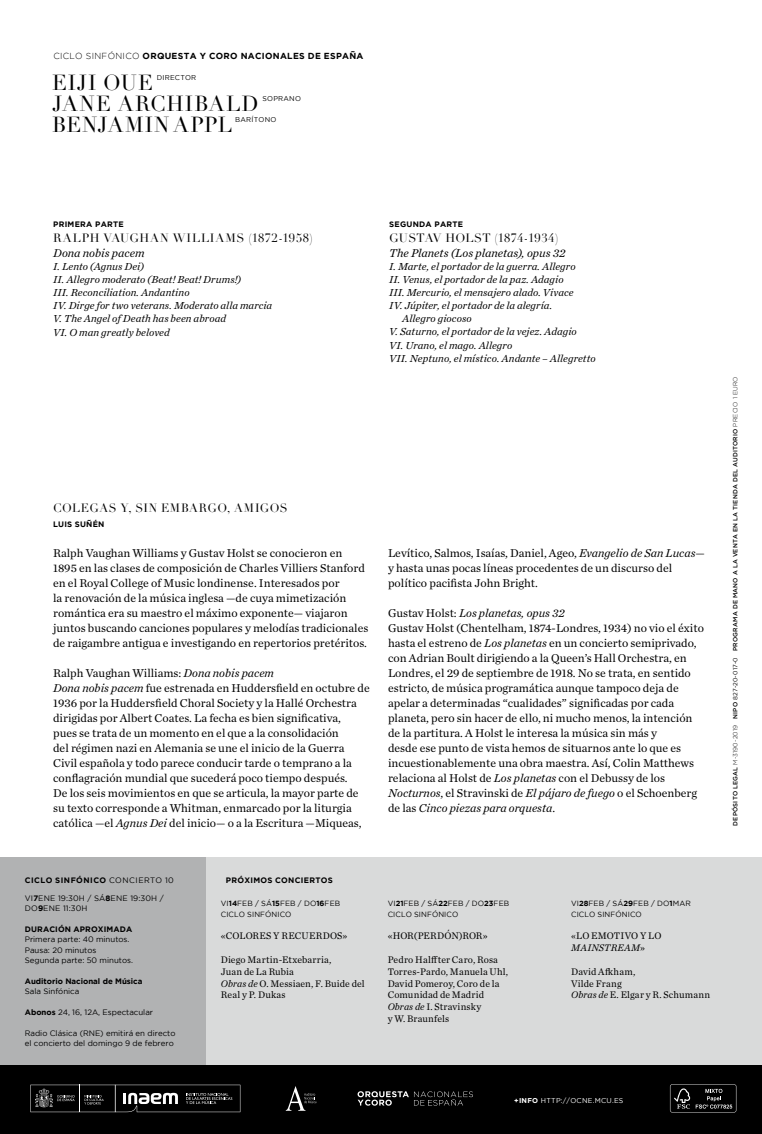
<style>
.page{position:relative;width:762px;height:1134px;background:#fff}
.page>*{position:absolute;margin:0;border:0;box-sizing:border-box;transform-origin:0 0}
.t1{font:21.25px "Didot";letter-spacing:.05em;color:#000}
.t2{font:21.25px "Didot";letter-spacing:.03em;color:#000}
.t3{font:11.88px/15px "Chronicle Text G1";color:#000}
.t4{font:italic 11.88px "Chronicle Text G1";color:#000}
.t5{font:11.88px "Didot";letter-spacing:.06em;color:#000}
.t6{font:11.88px "Didot";letter-spacing:.04em;color:#000}
.t7{font:11.88px "Didot";letter-spacing:.015em;color:#000}
.t8{font:italic 10.62px/13.2px "Chronicle Text G1";letter-spacing:.005em;color:#000}
.t9{font:10px/11.9px "Chronicle Text G1";letter-spacing:.015em;color:#000}
.t10{font:10px "Chronicle Text G1";letter-spacing:-.005em;color:#000}
.t11{font:700 8.75px "Gotham";letter-spacing:.035em;color:#000}
.t12{font:7.88px/10.4px "Gotham";color:#000}
.t13{font:700 7.88px "Gotham";letter-spacing:.025em;color:#000}
.t14{font:7.88px/10.4px "Gotham";letter-spacing:.02em;color:#000}
.t15{font:700 7.88px "Gotham";letter-spacing:.065em;color:#000}
.t16{font:700 7.88px "Gotham";color:#000}
.t17{font:7.5px/10.6px "Gotham";letter-spacing:.015em;color:#000}
.t18{font:7px "Gotham";letter-spacing:.04em;color:#fff}
.t19{font:7px "Gotham";letter-spacing:.035em;color:#000}
.t20{font:500 6.12px "Gotham";letter-spacing:.035em;color:#000}
.s1{font-weight:300}
.s2{font-style:italic}
.s3{font-weight:400}
.s4{font-weight:700}
</style>
<div class="page">
<div style="left:0;top:857px;width:762px;height:277px;background:#d9dada"></div>
<div style="left:0;top:857px;width:206px;height:277px;background:#b1b2b3"></div>
<div style="left:0;top:1066px;width:762px;height:68px;background:#000"></div>
<svg style="left:670px;top:1084px;width:66px;height:28px"></svg>
<svg style="left:30px;top:1085px;width:210px;height:27px"></svg>
<svg style="left:286px;top:1086px;width:30px;height:25px"></svg>
<svg style="left:357px;top:1091px;width:116px;height:15px"></svg>
<p class="t11" style="left:53px;top:51px;width:312px"><span class="s1">CICLO SINFÓNICO</span> ORQUESTA Y CORO NACIONALES DE ESPAÑA</p>
<h1 class="t1" style="left:52px;top:69px;width:103px">EIJI OUE</h1>
<p class="t19" style="left:157px;top:73px;width:41px">DIRECTOR</p>
<h1 class="t1" style="left:52px;top:91px;width:208px">JANE ARCHIBALD</h1>
<p class="t19" style="left:262px;top:94px;width:40px">SOPRANO</p>
<h1 class="t2" style="left:52px;top:112px;width:182px">BENJAMIN APPL</h1>
<p class="t19" style="left:235px;top:116px;width:43px">BARÍTONO</p>
<p class="t13" style="left:53px;top:219px;width:72px">PRIMERA PARTE</p>
<p class="t5" style="left:53px;top:230px;width:261px">RALPH VAUGHAN WILLIAMS (1872-1958)</p>
<p class="t4" style="left:53px;top:244px;width:93px">Dona nobis pacem</p>
<p class="t8" style="left:53px;top:259px;width:221px">I. Lento (Agnus Dei)<br>II. Allegro moderato (Beat! Beat! Drums!)<br>III. Reconciliation. Andantino<br>IV. Dirge for two veterans. Moderato alla marcia V. The Angel of Death has been abroad<br>VI. O man greatly beloved</p>
<p class="t13" style="left:389px;top:219px;width:76px">SEGUNDA PARTE</p>
<p class="t7" style="left:389px;top:230px;width:171px">GUSTAV HOLST (1874-1934)</p>
<p class="t4" style="left:389px;top:244px;width:178px">The Planets (Los planetas), opus 32</p>
<p class="t8" style="left:389px;top:259px;width:188px">I. Marte, el portador de la guerra. Allegro</p>
<p class="t8" style="left:389px;top:272px;width:176px">II. Venus, el portador de la paz. Adagio</p>
<p class="t8" style="left:389px;top:285px;width:186px">III. Mercurio, el mensajero alado. Vivace</p>
<p class="t8" style="left:389px;top:298px;width:165px">IV. Júpiter, el portador de la alegría.</p>
<p class="t8" style="left:402px;top:311px;width:71px">Allegro giocoso</p>
<p class="t8" style="left:389px;top:325px;width:189px">V. Saturno, el portador de la vejez. Adagio</p>
<p class="t8" style="left:389px;top:338px;width:125px">VI. Urano, el mago. Allegro</p>
<p class="t8" style="left:389px;top:351px;width:208px">VII. Neptuno, el místico. Andante – Allegretto</p>
<p class="t6" style="left:53px;top:500px;width:236px">COLEGAS Y, SIN EMBARGO, AMIGOS</p>
<p class="t13" style="left:53px;top:519px;width:53px">LUIS SUÑÉN</p>
<p class="t3" style="left:53px;top:545px;width:317px">Ralph Vaughan Williams y Gustav Holst se conocieron en 1895 en las clases de composición de Charles Villiers Stanford en el Royal College of Music londinense. Interesados por<br>la renovación de la música inglesa —de cuya mimetización romántica era su maestro el máximo exponente— viajaron juntos buscando canciones populares y melodías tradicionales de raigambre antigua e investigando en repertorios pretéritos.</p>
<p class="t3" style="left:53px;top:664px;width:318px">Ralph Vaughan Williams: <span class="s2">Dona nobis pacem<br>Dona nobis pacem</span> fue estrenada en Huddersfield en octubre de 1936 por la Huddersfield Choral Society y la Hallé Orchestra dirigidas por Albert Coates. La fecha es bien significativa,<br>pues se trata de un momento en el que a la consolidación<br>del régimen nazi en Alemania se une el inicio de la Guerra Civil española y todo parece conducir tarde o temprano a la conflagración mundial que sucederá poco tiempo después.<br>De los seis movimientos en que se articula, la mayor parte de su texto corresponde a Whitman, enmarcado por la liturgia católica —el <span class="s2">Agnus Dei</span> del inicio— o a la Escritura —Miqueas,</p>
<p class="t3" style="left:388px;top:544px;width:318px">Levítico, Salmos, Isaías, Daniel, Ageo, <span class="s2">Evangelio de San Lucas</span>— y hasta unas pocas líneas procedentes de un discurso del político pacifista John Bright.</p>
<p class="t3" style="left:388px;top:604px;width:317px">Gustav Holst: <span class="s2">Los planetas, opus 32<br></span>Gustav Holst (Chentelham, 1874-Londres, 1934) no vio el éxito hasta el estreno de <span class="s2">Los planetas</span> en un concierto semiprivado, con Adrian Boult dirigiendo a la Queen’s Hall Orchestra, en Londres, el 29 de septiembre de 1918. No se trata, en sentido estricto, de música programática aunque tampoco deja de apelar a determinadas “cualidades” significadas por cada planeta, pero sin hacer de ello, ni mucho menos, la intención de la partitura. A Holst le interesa la música sin más y<br>desde ese punto de vista hemos de situarnos ante lo que es incuestionablemente una obra maestra. Así, Colin Matthews relaciona al Holst de <span class="s2">Los planetas</span> con el Debussy de los <span class="s2">Nocturnos</span>, el Stravinski de <span class="s2">El pájaro de fuego</span> o el Schoenberg de las <span class="s2">Cinco piezas para orquesta</span>.</p>
<p class="t15" style="left:25px;top:875px;width:151px">CICLO SINFÓNICO <span class="s3">CONCIERTO 10</span></p>
<p class="t13" style="left:226px;top:875px;width:108px">PRÓXIMOS CONCIERTOS</p>
<p class="t14" style="left:25px;top:893px;width:140px">VI<span class="s4">7</span>ENE 19:30H / SÁ<span class="s4">8</span>ENE 19:30H /<br>DO<span class="s4">9</span>ENE 11:30H</p>
<p class="t13" style="left:25px;top:925px;width:109px">DURACIÓN APROXIMADA</p>
<p class="t12" style="left:25px;top:934px;width:110px">Primera parte: 40 minutos.<br>Pausa: 20 minutos<br>Segunda parte: 50 minutos.</p>
<p class="t16" style="left:25px;top:976px;width:119px">Auditorio Nacional de Música</p>
<p class="t12" style="left:25px;top:986px;width:56px">Sala Sinfónica</p>
<p class="t12" style="left:25px;top:1007px;width:130px"><span class="s4">Abonos</span> 24, 16, 12A, Espectacular</p>
<p class="t12" style="left:25px;top:1028px;width:152px">Radio Clásica (RNE) emitirá en directo el concierto del domingo 9 de febrero</p>
<p class="t17" style="left:221px;top:898px;width:121px">VI<span class="s4">14</span>FEB / SÁ<span class="s4">15</span>FEB / DO<span class="s4">16</span>FEB<br>CICLO SINFÓNICO</p>
<p class="t9" style="left:221px;top:929px;width:128px">«COLORES Y RECUERDOS»</p>
<p class="t9" style="left:221px;top:953px;width:145px">Diego Martin-Etxebarria,<br>Juan de La Rubia<br><span class="s2">Obras de</span> O. Messiaen, F. Buide del<br>Real y P. Dukas</p>
<p class="t17" style="left:388px;top:898px;width:123px">VI<span class="s4">21</span>FEB / SÁ<span class="s4">22</span>FEB / DO<span class="s4">23</span>FEB<br>CICLO SINFÓNICO</p>
<p class="t10" style="left:388px;top:928px;width:102px">«HOR(PERDÓN)ROR»</p>
<p class="t9" style="left:388px;top:953px;width:122px">Pedro Halffter Caro, Rosa<br>Torres-Pardo, Manuela Uhl,<br>David Pomeroy, Coro de la<br>Comunidad de Madrid<br><span class="s2">Obras de</span> I. Stravinsky<br>y W. Braunfels</p>
<p class="t17" style="left:571px;top:898px;width:121px">VI<span class="s4">28</span>FEB / SÁ<span class="s4">29</span>FEB / DO<span class="s4">1</span>MAR<br>CICLO SINFÓNICO</p>
<p class="t9" style="left:571px;top:929px;width:92px">«LO EMOTIVO Y LO<br><span class="s2">MAINSTREAM</span>»</p>
<p class="t9" style="left:571px;top:965px;width:140px">David Afkham,<br>Vilde Frang<br><span class="s2">Obras de</span> E. Elgar y R. Schumann</p>
<p class="t18" style="left:514px;top:1096px;width:111px"><span class="s4">+INFO</span> HTTP://OCNE.MCU.ES</p>
<p class="t20" style="left:732px;top:826px;width:451px;rotate:-90deg">DEPÓSITO LEGAL <span class="s1">M-3190-2019</span> NIPO <span class="s3">827-20-017-0</span> PROGRAMA DE MANO A LA VENTA EN LA TIENDA DEL AUDITORIO <span class="s1">PRECIO 1 EURO</span></p>
</div>
